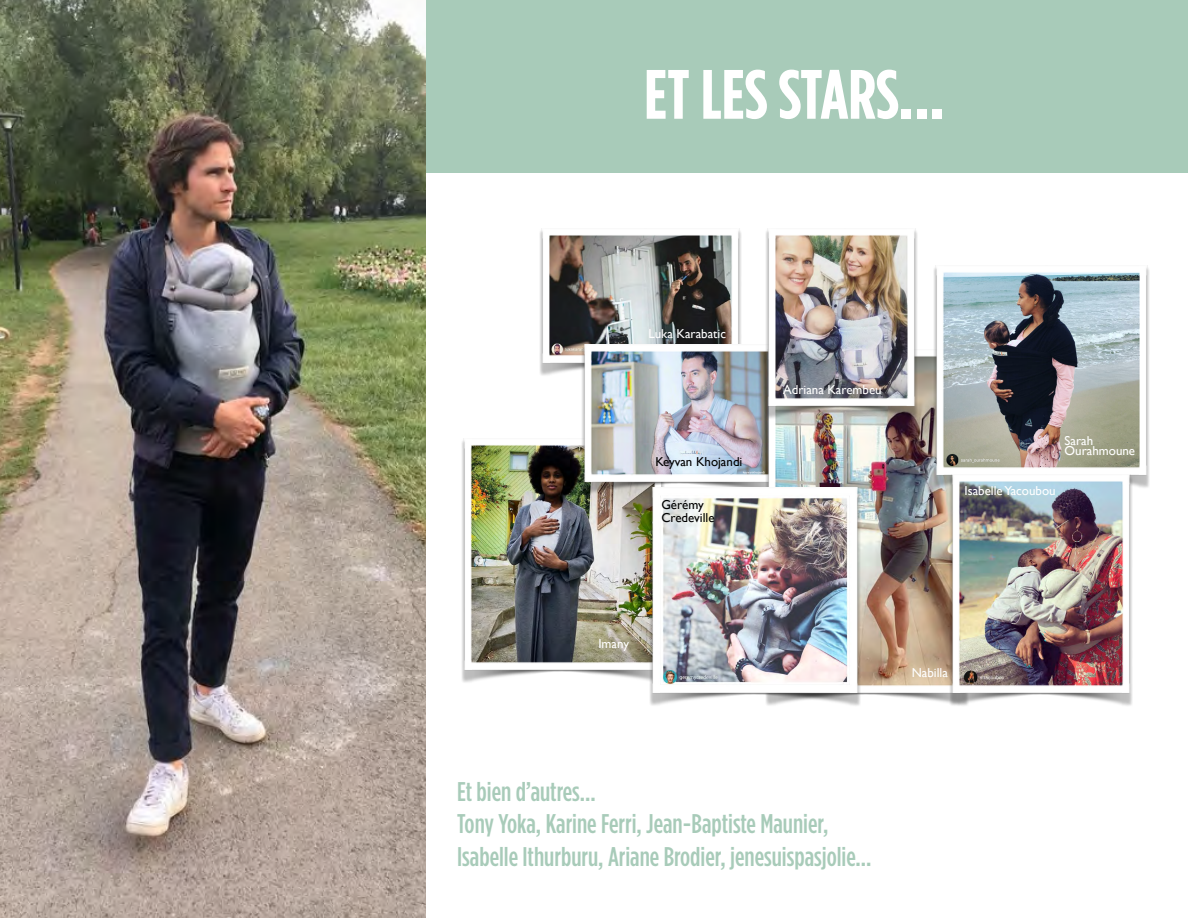
<style>
.page{position:relative;width:1188px;height:918px;background:#fff}
.page>*{position:absolute;margin:0;border:0;box-sizing:border-box;transform-origin:0 0}
.t1{font:700 69.75px "Gotham Condensed";color:#fff}
.t2{font:500 27px/32.4px "Gotham Condensed";color:#a8cbb9}
.t3{font:12.9px "Gill Sans";color:#fff}
.t4{font:12.9px/12.9px "Gill Sans";color:#000}
</style>
<div class="page">
<img style="left:540px;top:229px;width:201px;height:147px">
<img style="left:462px;top:439px;width:187px;height:244px">
<img style="left:581px;top:344px;width:185px;height:151px">
<img style="left:766px;top:355px;width:184px;height:349px">
<img style="left:933px;top:265px;width:216px;height:223px">
<img style="left:950px;top:475px;width:183px;height:231px">
<img style="left:649px;top:488px;width:212px;height:218px">
<img style="left:766px;top:229px;width:151px;height:191px">
<div style="left:425px;top:0;width:763px;height:172px;background:#a8cbb9"></div>
<img style="left:0;top:0;width:425px;height:918px">
<h1 class="t1" style="left:644px;top:53px;width:302px">ET LES STARS...</h1>
<p class="t3" style="left:648px;top:326px;width:79px">Luka Karabatic</p>
<p class="t4" style="left:655px;top:455px;width:89px">Keyvan Khojandi</p>
<p class="t4" style="left:661px;top:498px;width:55px">Gérémy<br>Credeville</p>
<p class="t3" style="left:783px;top:383px;width:100px">Adriana Karembeu</p>
<p class="t3" style="left:1065px;top:433px;width:30px">Sarah</p>
<p class="t3" style="left:1065px;top:443px;width:72px">Ourahmoune</p>
<p class="t3" style="left:964px;top:484px;width:93px">Isabelle Yacoubou</p>
<p class="t3" style="left:598px;top:636px;width:32px">Imany</p>
<p class="t2" style="left:457px;top:775px;width:416px">Et bien d’autres...<br>Tony Yoka, Karine Ferri, Jean-Baptiste Maunier,<br>Isabelle Ithurburu, Ariane Brodier, jenesuispasjolie...</p>
<p class="t3" style="left:912px;top:665px;width:38px">Nabilla</p>
</div>
